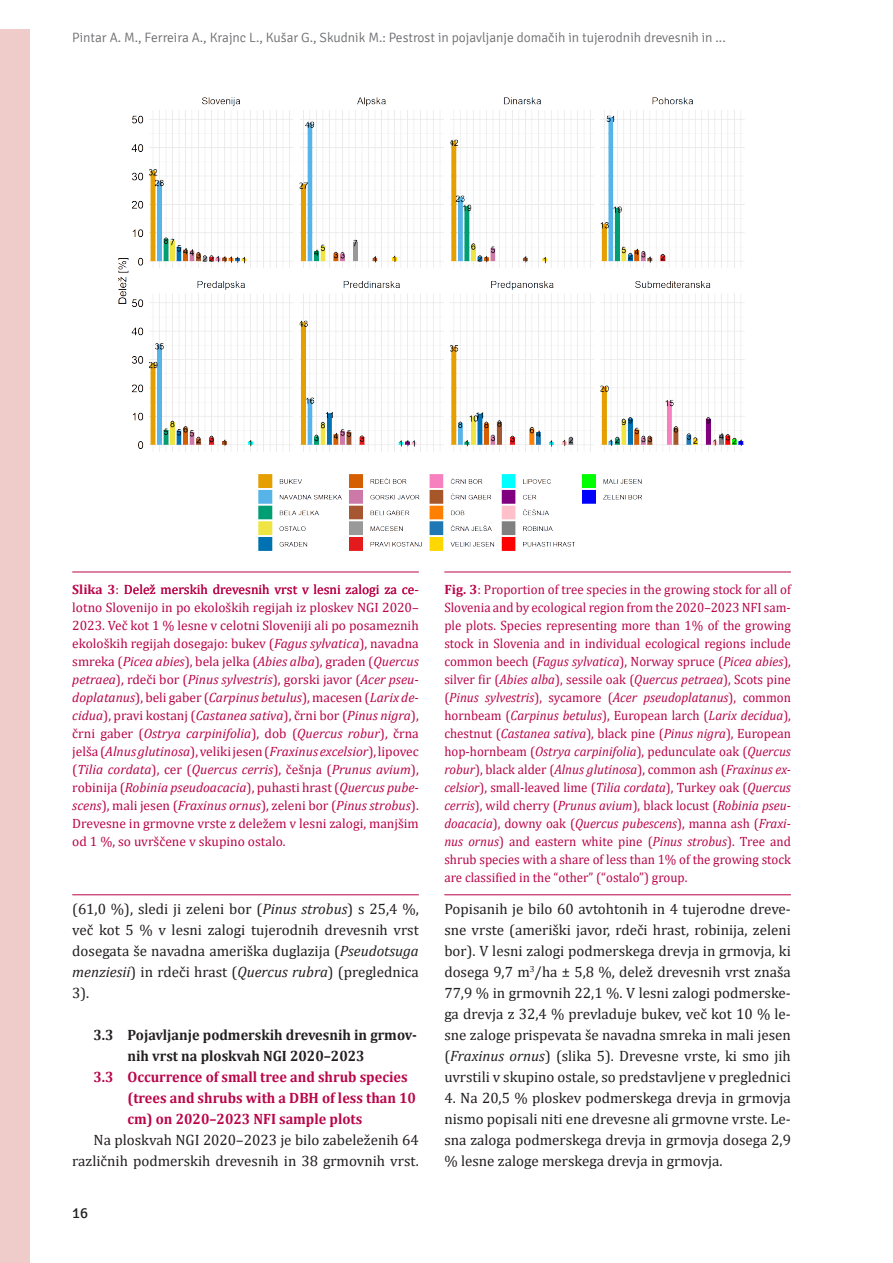
<style>
.page{position:relative;width:893px;height:1263px;background:#fff}
.page>*{position:absolute;margin:0;border:0;box-sizing:border-box;transform-origin:0 0}
._20Tekst{font:15px/21px "Cambria";color:#231f20;text-align:justify}
._10Naslov2_e{font:700 15px/21px "Cambria";color:#ba0549;scale:.95 1}
._10Naslov2{font:700 15px/21px "Cambria";color:#231f20;scale:.95 1}
.t1{font:15px "Signika";color:#231f20}
._30Slika{font:13.5px/18px "Cambria";color:#ba0549;text-align:justify}
.t2{font:300 13.5px "Signika";color:#6c6d70}
.s1{font-weight:700}
.s2{font-style:italic}
</style>
<div class="page">
<div style="left:0;top:30px;width:30px;height:1233px;background:#efcbca"></div>
<img style="left:118px;top:97px;width:627px;height:454px">
<hr style="left:72px;top:572px;width:347px;height:1px;background:#ba0549">
<hr style="left:72px;top:894px;width:347px;height:1px;background:#ba0549">
<hr style="left:444px;top:572px;width:347px;height:1px;background:#ba0549">
<hr style="left:444px;top:894px;width:347px;height:1px;background:#ba0549">
<p class="t2" style="left:72px;top:31px;width:655px">Pintar A. M., Ferreira A., Krajnc L., Kušar G., Skudnik M.: Pestrost in pojavljanje domačih in tujerodnih drevesnih in ...</p>
<p class="_30Slika" style="left:72px;top:580px;width:348px"><span class="s1">Slika 3</span>: Delež merskih drevesnih vrst v lesni zalogi za ce&shy;lotno Slovenijo in po ekoloških regijah iz ploskev NGI 2020– 2023. Več kot 1 % lesne v celotni Sloveniji ali po posameznih ekoloških regijah dosegajo: bukev (<span class="s2">Fagus sylvatica</span>), navadna smreka (<span class="s2">Picea abies</span>), bela jelka (<span class="s2">Abies alba</span>), graden (<span class="s2">Quercus petraea</span>), rdeči bor (<span class="s2">Pinus sylvestris</span>), gorski javor (<span class="s2">Acer pseu&shy;doplatanus</span>), beli gaber (<span class="s2">Carpinus betulus</span>), macesen (<span class="s2">Larix de&shy;cidua</span>), pravi kostanj (<span class="s2">Castanea sativa</span>), črni bor (<span class="s2">Pinus nigra</span>), črni gaber (<span class="s2">Ostrya carpinifolia</span>), dob (<span class="s2">Quercus robur</span>), črna jelša (<span class="s2">Alnus glutinosa</span>), veliki jesen (<span class="s2">Fraxinus excelsior</span>), lipovec (<span class="s2">Tilia cordata</span>), cer (<span class="s2">Quercus cerris</span>), češnja (<span class="s2">Prunus avium</span>), robinija (<span class="s2">Robinia pseudoacacia</span>), puhasti hrast (<span class="s2">Quercus pube&shy;scens</span>), mali jesen (<span class="s2">Fraxinus ornus</span>), zeleni bor (<span class="s2">Pinus strobus</span>).<br>Drevesne in grmovne vrste z deležem v lesni zalogi, manjšim od 1 %, so uvrščene v skupino ostalo.</p>
<p class="_30Slika" style="left:444px;top:580px;width:348px"><span class="s1">Fig. 3</span>: Proportion of tree species in the growing stock for all of Slovenia and by ecological region from the 2020–2023 NFI sam&shy;ple plots. Species representing more than 1% of the growing stock in Slovenia and in individual ecological regions include common beech (<span class="s2">Fagus sylvatica</span>), Norway spruce (<span class="s2">Picea abies</span>), silver fir (<span class="s2">Abies alba</span>), sessile oak (<span class="s2">Quercus petraea</span>), Scots pine (<span class="s2">Pinus sylvestris</span>), sycamore (<span class="s2">Acer pseudoplatanus</span>), common hornbeam (<span class="s2">Carpinus betulus</span>), European larch (<span class="s2">Larix decidua</span>), chestnut (<span class="s2">Castanea sativa</span>), black pine (<span class="s2">Pinus nigra</span>), European hop-hornbeam (<span class="s2">Ostrya carpinifolia</span>), pedunculate oak (<span class="s2">Quercus robur</span>), black alder (<span class="s2">Alnus glutinosa</span>), common ash (<span class="s2">Fraxinus ex&shy;celsior</span>), small-leaved lime (<span class="s2">Tilia cordata</span>), Turkey oak (<span class="s2">Quercus cerris</span>), wild cherry (<span class="s2">Prunus avium</span>), black locust (<span class="s2">Robinia pseu&shy;doacacia</span>), downy oak (<span class="s2">Quercus pubescens</span>), manna ash (<span class="s2">Fraxi&shy;nus ornus</span>) and eastern white pine (<span class="s2">Pinus strobus</span>). Tree and shrub species with a share of less than 1% of the growing stock are classified in the “other” (“ostalo”) group.</p>
<p class="_20Tekst" style="left:72px;top:898px;width:348px">(61,0 %), sledi ji zeleni bor (<span class="s2">Pinus strobus</span>) s 25,4 %, več kot 5 % v lesni zalogi tujerodnih drevesnih vrst dosegata še navadna ameriška duglazija (<span class="s2">Pseudotsuga menziesii</span>) in rdeči hrast (<span class="s2">Quercus rubra</span>) (preglednica 3).</p>
<p class="_10Naslov2" style="left:128px;top:1024px;width:306px;text-indent:-34px">3.3 Pojavljanje podmerskih drevesnih in grmov&shy;nih vrst na ploskvah NGI 2020–2023</p>
<p class="_10Naslov2_e" style="left:128px;top:1066px;width:305px;text-indent:-34px">3.3 Occurrence of small tree and shrub species (trees and shrubs with a DBH of less than 10 cm) on 2020–2023 NFI sample plots</p>
<p class="_20Tekst" style="left:72px;top:1129px;width:348px;text-align:right">Na ploskvah NGI 2020–2023 je bilo zabeleženih 64 različnih podmerskih drevesnih in 38 grmovnih vrst.</p>
<p class="t1" style="left:72px;top:1204px;width:17px">16</p>
<p class="_20Tekst" style="left:444px;top:898px;width:348px">Popisanih je bilo 60 avtohtonih in 4 tujerodne dreve&shy;sne vrste (ameriški javor, rdeči hrast, robinija, zeleni bor). V lesni zalogi podmerskega drevja in grmovja, ki dosega 9,7 m<sup>3</sup>/ha ± 5,8 %, delež drevesnih vrst znaša 77,9 % in grmovnih 22,1 %. V lesni zalogi podmerske&shy;ga drevja z 32,4 % prevladuje bukev, več kot 10 % le&shy;sne zaloge prispevata še navadna smreka in mali jesen (<span class="s2">Fraxinus ornus</span>) (slika 5). Drevesne vrste, ki smo jih uvrstili v skupino ostale, so predstavljene v preglednici</p>
<p class="_20Tekst" style="left:444px;top:1087px;width:348px">4. Na 20,5 % ploskev podmerskega drevja in grmovja nismo popisali niti ene drevesne ali grmovne vrste. Le&shy;sna zaloga podmerskega drevja in grmovja dosega 2,9 % lesne zaloge merskega drevja in grmovja.</p>
</div>
